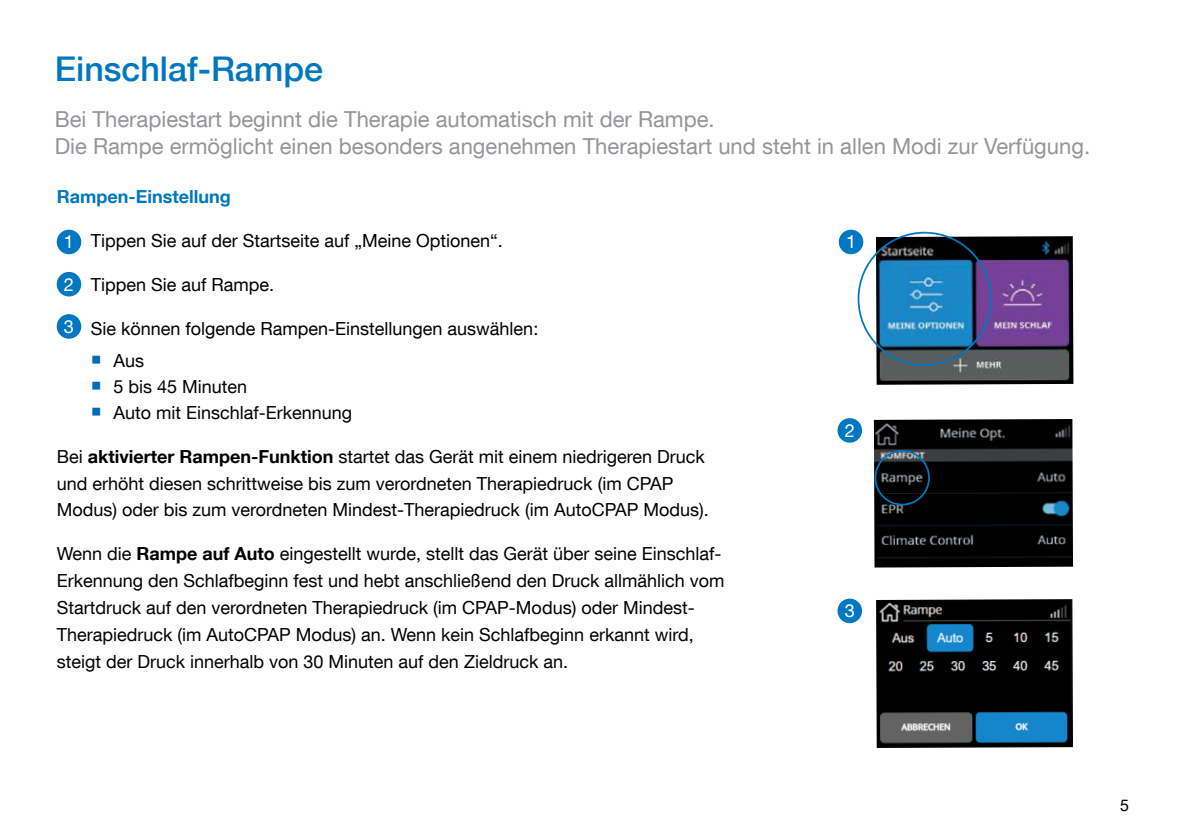
<style>
.page{position:relative;width:1191px;height:840px;background:#fff}
.page>*{position:absolute;margin:0;border:0;box-sizing:border-box;transform-origin:0 0}
.t1{font:500 34px "Helvetica Neue LT Com";color:#0077c1}
.t2{font:22px/26.4px "Helvetica Neue LT Com";color:#939598}
.t3{font:18.2px "Helvetica Neue LT Com";color:#fff}
.t4{font:18px/26.8px "Helvetica Neue LT Com";color:#000}
.t5{font:700 18px "Helvetica Neue LT Com";color:#0077c1}
.t6{font:16px "Helvetica Neue LT Com";color:#000}
.s1{font-weight:700}
</style>
<div class="page">
<img style="left:876px;top:236px;width:197px;height:148px">
<img style="left:874px;top:419px;width:199px;height:148px">
<img style="left:876px;top:599px;width:197px;height:148px">
<div style="left:57px;top:229px;width:24px;height:25px;background:#0077c1;border-radius:50%"></div>
<div style="left:838px;top:229px;width:25px;height:25px;background:#0077c1;border-radius:50%"></div>
<div style="left:57px;top:272px;width:24px;height:24px;background:#0077c1;border-radius:50%"></div>
<div style="left:57px;top:314px;width:24px;height:24px;background:#0077c1;border-radius:50%"></div>
<div style="left:837px;top:418px;width:25px;height:24px;background:#0077c1;border-radius:50%"></div>
<div style="left:837px;top:598px;width:25px;height:24px;background:#0077c1;border-radius:50%"></div>
<div style="left:874px;top:450px;width:56px;height:55px;border:2px solid #0077c1;border-radius:50%"></div>
<h1 class="t1" style="left:55px;top:48px;width:270px">Einschlaf-Rampe</h1>
<p class="t2" style="left:55px;top:106px;width:1037px">Bei Therapiestart beginnt die Therapie automatisch mit der Rampe.<br>Die Rampe ermöglicht einen besonders angenehmen Therapiestart und steht in allen Modi zur Verfügung.</p>
<p class="t5" style="left:57px;top:185px;width:175px">Rampen-Einstellung</p>
<p class="t4" style="left:91px;top:226px;width:414px">Tippen Sie auf der Startseite auf „Meine Optionen“.</p>
<p class="t4" style="left:91px;top:270px;width:185px">Tippen Sie auf Rampe.</p>
<p class="t4" style="left:113px;top:312px;width:426px;line-height:31.6px;text-indent:-23px">Sie können folgende Rampen-Einstellungen auswählen:<br>Aus</p>
<p class="t4" style="left:113px;top:372px;width:240px;line-height:26px">5 bis 45 Minuten<br>Auto mit Einschlaf-Erkennung</p>
<p class="t4" style="left:57px;top:442px;width:653px">Bei <span class="s1">aktivierter Rampen-Funktion</span> startet das Gerät mit einem niedrigeren Druck und erhöht diesen schrittweise bis zum verordneten Therapiedruck (im CPAP<br>Modus) oder bis zum verordneten Mindest-Therapiedruck (im AutoCPAP Modus).</p>
<p class="t4" style="left:57px;top:540px;width:669px">Wenn die <span class="s1">Rampe auf Auto</span> eingestellt wurde, stellt das Gerät über seine Einschlaf-Erkennung den Schlafbeginn fest und hebt anschließend den Druck allmählich vom Startdruck auf den verordneten Therapiedruck (im CPAP-Modus) oder Mindest-Therapiedruck (im AutoCPAP Modus) an. Wenn kein Schlafbeginn erkannt wird, steigt der Druck innerhalb von 30 Minuten auf den Zieldruck an.</p>
<p class="t3" style="left:64px;top:230px;width:12px">1</p>
<p class="t3" style="left:846px;top:230px;width:12px">1</p>
<p class="t3" style="left:64px;top:273px;width:12px">2</p>
<p class="t3" style="left:64px;top:315px;width:12px">3</p>
<p class="t3" style="left:844px;top:419px;width:12px">2</p>
<p class="t3" style="left:844px;top:599px;width:12px">3</p>
<p class="t6" style="left:1120px;top:794px;width:10px">5</p>
</div>
